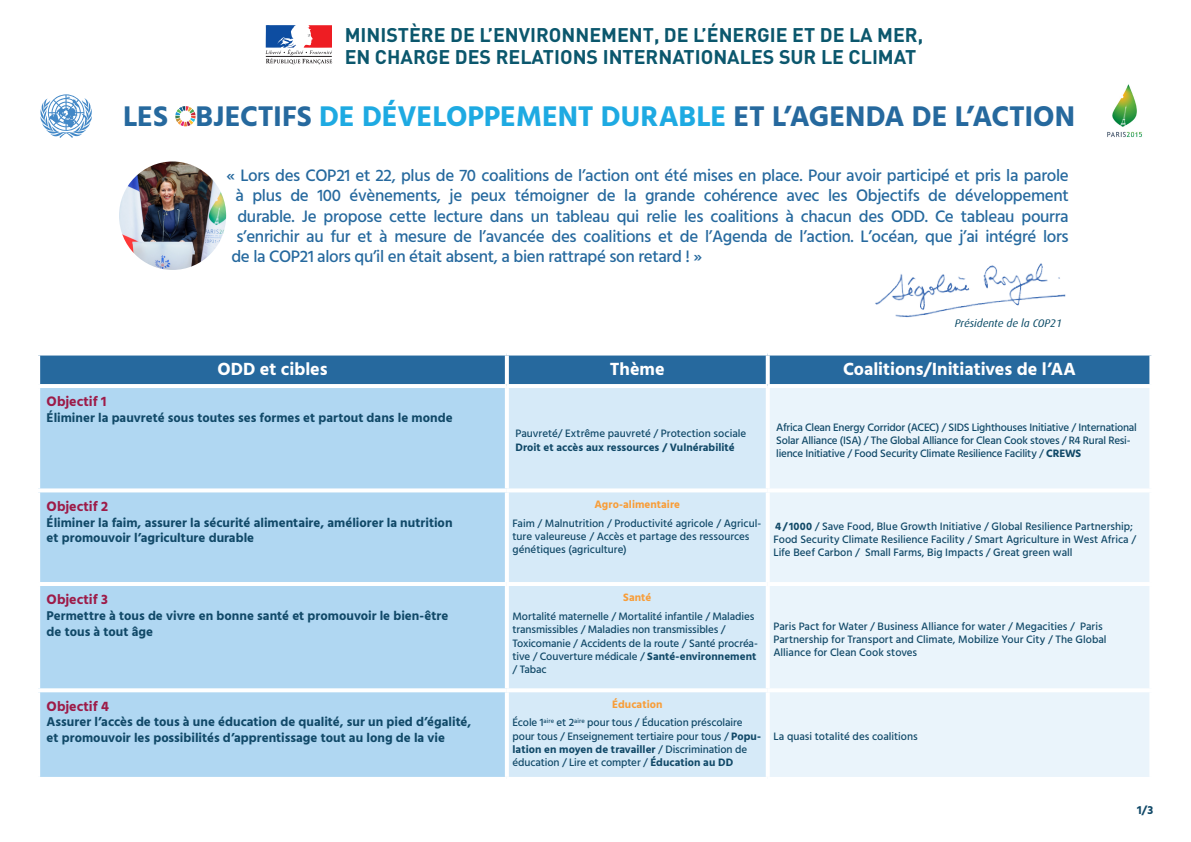
<style>
.page{position:relative;width:1191px;height:842px;background:#fff}
.page>*{position:absolute;margin:0;border:0;box-sizing:border-box;transform-origin:0 0}
.Objectifs{font:700 29.1px "Hind";letter-spacing:-.005em;color:#26699e}
.t1{font:700 19.6px/22.8px "DIN";color:#0b576d}
.Objectifs-2{font:700 18px "Hind";color:#fff}
.t2{font:500 17px "Hind";letter-spacing:-.02em;color:#26699e}
.Objectifs-3{font:700 14px "Hind";color:#9d1b48}
.Objectifs-4{font:700 13px/15.6px "Hind";color:#114968}
.Objectifs-5{font:700 12px "Hind";color:#114968}
.Objectifs-6{font:500 11px/13.2px "Hind";letter-spacing:-.005em;color:#114968}
.Objectifs-7{font:700 11px "Hind";letter-spacing:.005em;color:#114968}
.Objectifs-8{font:700 11px "Hind";letter-spacing:.005em;color:#f89d38}
.t3{font:italic 11px "Dax OT";color:#074864}
.s1{color:#1eaae2}
.s2{font-weight:700}
</style>
<div class="page">
<svg style="left:175px;top:106px;width:20px;height:20px"></svg>
<svg style="left:40px;top:94px;width:52px;height:44px"></svg>
<img style="left:1107px;top:84px;width:35px;height:54px">
<div style="left:40px;top:355px;width:1109px;height:29px;background:#26699e"></div>
<div style="left:40px;top:388px;width:465px;height:389px;background:#b0d7f2"></div>
<div style="left:509px;top:388px;width:256px;height:389px;background:#d6eaf8"></div>
<div style="left:770px;top:388px;width:379px;height:389px;background:#eaf4fb"></div>
<svg style="left:505px;top:355px;width:4px;height:29px"></svg>
<svg style="left:765px;top:355px;width:4px;height:29px"></svg>
<svg style="left:1149px;top:355px;width:3px;height:29px"></svg>
<svg style="left:765px;top:388px;width:1px;height:100px"></svg>
<svg style="left:38px;top:488px;width:469px;height:4px"></svg>
<svg style="left:507px;top:488px;width:260px;height:4px"></svg>
<hr style="left:767px;top:488px;width:386px;height:4px;background:#fff">
<svg style="left:765px;top:492px;width:2px;height:90px"></svg>
<hr style="left:36px;top:582px;width:471px;height:4px;background:#fff">
<hr style="left:507px;top:582px;width:260px;height:4px;background:#fff">
<hr style="left:767px;top:582px;width:386px;height:4px;background:#fff">
<svg style="left:765px;top:586px;width:1px;height:102px"></svg>
<svg style="left:38px;top:688px;width:469px;height:4px"></svg>
<svg style="left:509px;top:688px;width:257px;height:4px"></svg>
<hr style="left:767px;top:688px;width:386px;height:4px;background:#fff">
<svg style="left:765px;top:692px;width:1px;height:85px"></svg>
<svg style="left:265px;top:25px;width:67px;height:39px"></svg>
<img style="left:119px;top:161px;width:107px;height:109px">
<img style="left:875px;top:263px;width:191px;height:55px">
<p class="t1" style="left:345px;top:22px;width:580px">MINISTÈRE DE L’ENVIRONNEMENT, DE L’ÉNERGIE ET DE LA MER,<br>EN CHARGE DES RELATIONS INTERNATIONALES SUR LE CLIMAT</p>
<p class="Objectifs" style="left:123px;top:99px;width:953px">LES BJECTIFS <span class="s1">DE DÉVELOPPEMENT DURABLE</span> ET L’AGENDA DE L’ACTION</p>
<p class="t2" style="left:226px;top:163px;width:844px">« Lors des COP21 et 22, plus de 70 coalitions de l’action ont été mises en place. Pour avoir participé et pris la parole</p>
<p class="t2" style="left:235px;top:184px;width:835px">à plus de 100 évènements, je peux témoigner de la grande cohérence avec les Objectifs de développement</p>
<p class="t2" style="left:237px;top:204px;width:832px">durable. Je propose cette lecture dans un tableau qui relie les coalitions à chacun des ODD. Ce tableau pourra</p>
<p class="t2" style="left:236px;top:225px;width:834px">s’enrichir au fur et à mesure de l’avancée des coalitions et de l’Agenda de l’action. L’océan, que j’ai intégré lors</p>
<p class="t2" style="left:231px;top:245px;width:472px">de la COP21 alors qu’il en était absent, a bien rattrapé son retard ! »</p>
<p class="t3" style="left:954px;top:317px;width:109px">Présidente de la COP21</p>
<p class="Objectifs-2" style="left:217px;top:358px;width:112px">ODD et cibles</p>
<p class="Objectifs-2" style="left:610px;top:358px;width:56px">Thème</p>
<p class="Objectifs-2" style="left:843px;top:358px;width:234px">Coalitions/Initiatives de l’AA</p>
<p class="Objectifs-3" style="left:47px;top:393px;width:61px">Objectif 1</p>
<p class="Objectifs-4" style="left:47px;top:410px;width:407px">Éliminer la pauvreté sous toutes ses formes et partout dans le monde</p>
<p class="Objectifs-3" style="left:47px;top:498px;width:63px">Objectif 2</p>
<p class="Objectifs-4" style="left:47px;top:514px;width:407px">Éliminer la faim, assurer la sécurité alimentaire, améliorer la nutrition et promouvoir l’agriculture durable</p>
<p class="Objectifs-3" style="left:47px;top:591px;width:63px">Objectif 3</p>
<p class="Objectifs-4" style="left:47px;top:608px;width:403px">Permettre à tous de vivre en bonne santé et promouvoir le bien-être de tous à tout âge</p>
<p class="Objectifs-3" style="left:47px;top:698px;width:64px">Objectif 4</p>
<p class="Objectifs-4" style="left:47px;top:714px;width:426px">Assurer l’accès de tous à une éducation de qualité, sur un pied d’égalité, et promouvoir les possibilités d’apprentissage tout au long de la vie</p>
<p class="Objectifs-6" style="left:515px;top:428px;width:232px">Pauvreté/ Extrême pauvreté / Protection sociale</p>
<p class="Objectifs-7" style="left:515px;top:440px;width:221px">Droit et accès aux ressources / Vulnérabilité</p>
<p class="Objectifs-6" style="left:776px;top:421px;width:362px">Africa Clean Energy Corridor (ACEC) / SIDS Lighthouses Initiative / International<br>Solar Alliance (ISA) / The Global Alliance for Clean Cook stoves / R4 Rural Resi&shy;lience Initiative / Food Security Climate Resilience Facility / <span class="s2">CREWS</span></p>
<p class="Objectifs-8" style="left:594px;top:497px;width:87px">Agro-alimentaire</p>
<p class="Objectifs-6" style="left:512px;top:517px;width:250px">Faim / Malnutrition / Productivité agricole / Agricul&shy;ture valeureuse / Accès et partage des ressources génétiques (agriculture)</p>
<p class="Objectifs-6" style="left:773px;top:520px;width:364px"><span class="s2">4/ 1000</span> / Save Food, Blue Growth Initiative / Global Resilience Partnership;<br>Food Security Climate Resilience Facility / Smart Agriculture in West Africa /<br>Life Beef Carbon / Small Farms, Big Impacts / Great green wall</p>
<p class="Objectifs-8" style="left:623px;top:591px;width:30px">Santé</p>
<p class="Objectifs-6" style="left:512px;top:611px;width:247px">Mortalité maternelle / Mortalité infantile / Maladies transmissibles / Maladies non transmissibles / Toxicomanie / Accidents de la route / Santé procréa&shy;tive / Couverture médicale / <span class="s2">Santé-environnement </span>/ Tabac</p>
<p class="Objectifs-6" style="left:773px;top:620px;width:335px">Paris Pact for Water / Business Alliance for water / Megacities / Paris<br>Partnership for Transport and Climate, Mobilize Your City / The Global<br>Alliance for Clean Cook stoves</p>
<p class="Objectifs-8" style="left:612px;top:697px;width:52px">Éducation</p>
<p class="Objectifs-6" style="left:512px;top:717px;width:250px">École 1<sup>aire</sup> et 2<sup>aire</sup> pour tous / Éducation préscolaire pour tous / Enseignement tertiaire pour tous / <span class="s2">Popu&shy;lation en moyen de travailler</span> / Discrimination de éducation / Lire et compter / <span class="s2">Éducation au DD</span></p>
<p class="Objectifs-6" style="left:773px;top:731px;width:146px">La quasi totalité des coalitions</p>
<p class="Objectifs-5" style="left:1137px;top:803px;width:18px">1/3</p>
</div>
